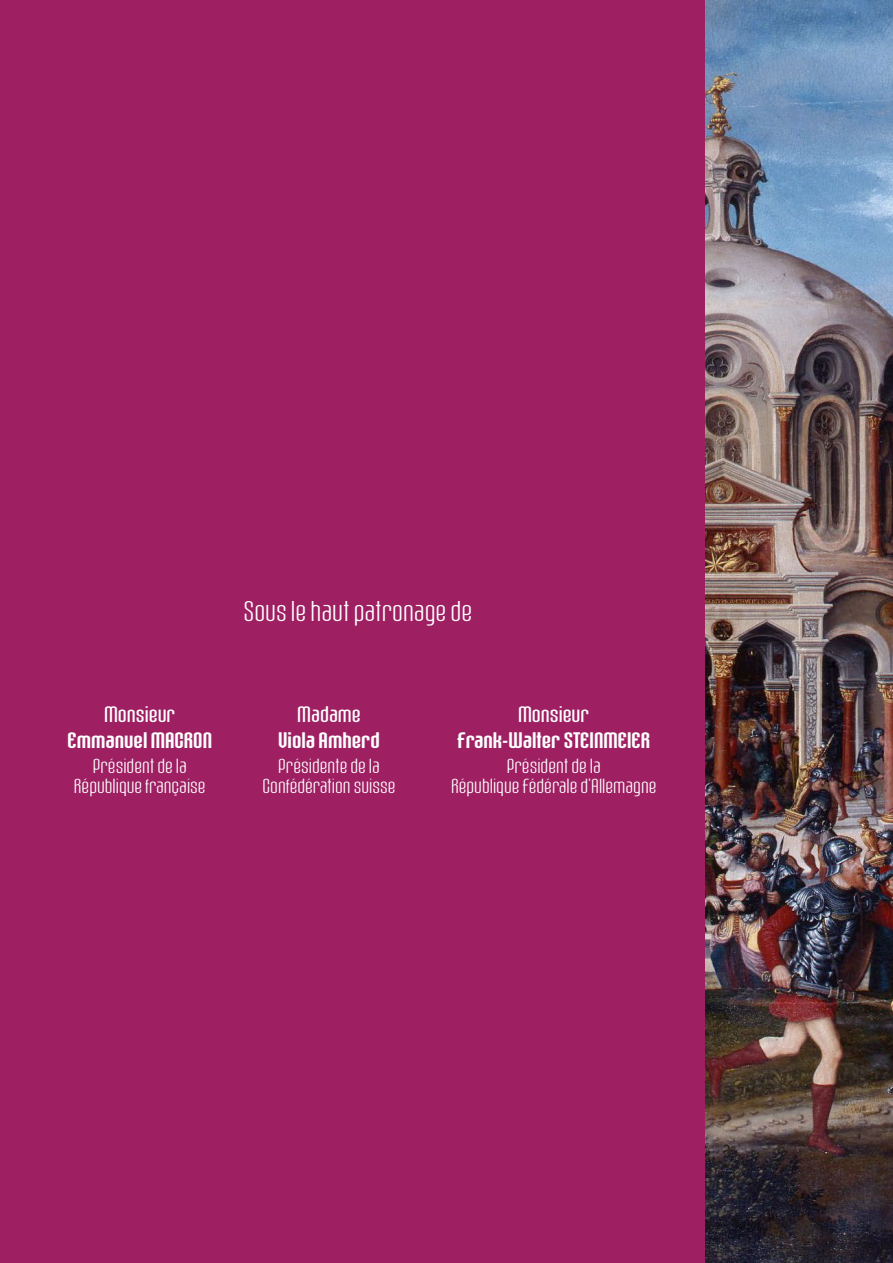
<style>
.page{position:relative;width:893px;height:1263px;background:#9e1f62}
.page>*{position:absolute;margin:0;border:0;box-sizing:border-box;transform-origin:0 0}
.t1{font:300 21px "Raven Hell";color:#fff}
.t2{font:500 16.5px "Raven Hell";color:#fff}
.t3{font:16.5px "Raven Hell";color:#fff}
.essai{font:300 15px/19.5px "Raven Hell";color:#fff;text-align:center}
</style>
<div class="page">
<img style="left:706px;top:0;width:187px;height:1263px">
<p class="t3" style="left:104px;top:702px;width:73px">Monsieur</p>
<p class="t2" style="left:68px;top:727px;width:146px">Emmanuel MACRON</p>
<p class="essai" style="left:93px;top:756px;width:96px">Président de la</p>
<p class="essai" style="left:74px;top:776px;width:133px">République française</p>
<p class="t1" style="left:243px;top:595px;width:230px">Sous le haut patronage de</p>
<p class="t3" style="left:297px;top:702px;width:65px">Madame</p>
<p class="t2" style="left:278px;top:727px;width:103px">Viola Amherd</p>
<p class="essai" style="left:263px;top:756px;width:134px">Présidente de la<br>Confédération suisse</p>
<p class="t3" style="left:518px;top:702px;width:73px">Monsieur</p>
<p class="t2" style="left:457px;top:727px;width:194px">Frank-Walter STEINMEIER</p>
<p class="essai" style="left:507px;top:756px;width:96px">Président de la</p>
<p class="essai" style="left:451px;top:776px;width:207px">République Fédérale d’Allemagne</p>
</div>
